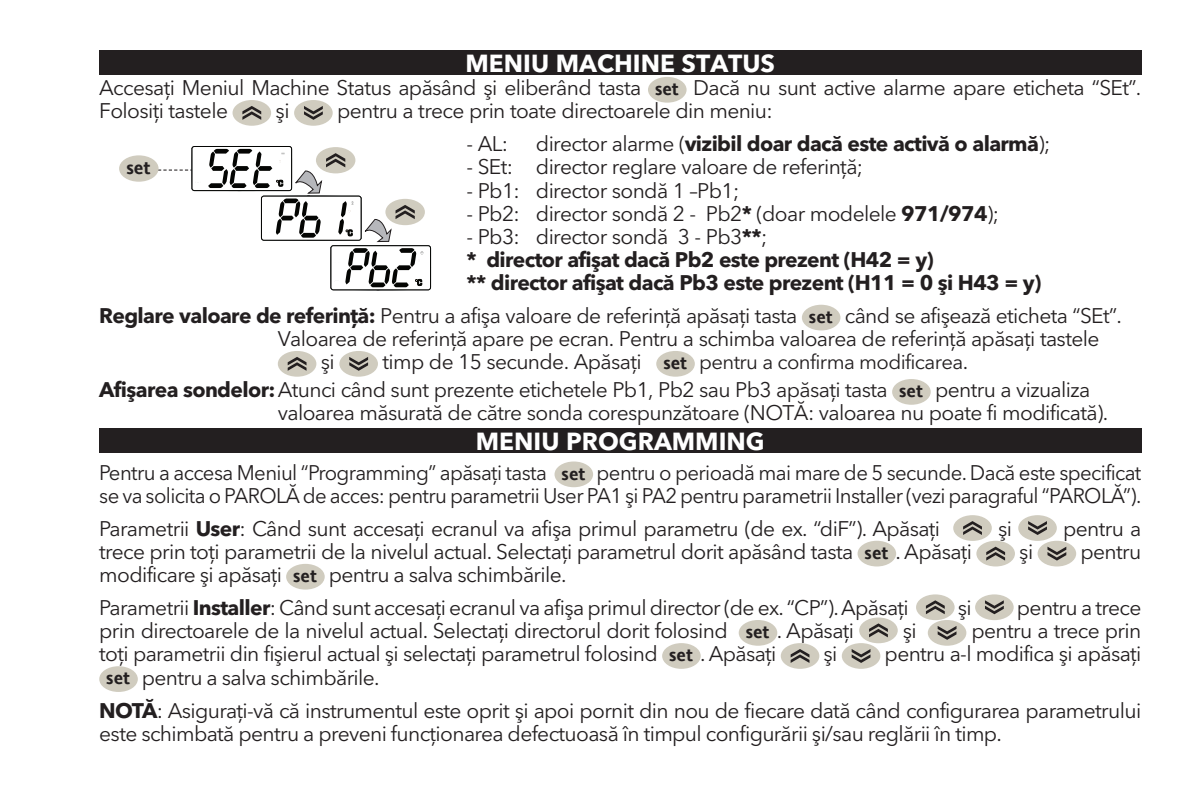
<style>
.page{position:relative;width:1191px;height:794px;background:#fff}
.page>*{position:absolute;margin:0;border:0;box-sizing:border-box;transform-origin:0 0}
.t1{font:700 24.5px "Avenir Next LT Pro";color:#fff}
.t2{font:21px/23.1px "Avenir Next LT Pro";letter-spacing:-.03em;color:#231f20}
.t3{font:700 21px/23.1px "Avenir Next LT Pro";letter-spacing:-.03em;color:#231f20}
.t4{font:20.3px "Avenir Next LT Pro";letter-spacing:-.03em;color:#231f20}
.t5{font:700 17.85px "Invensys Andale";color:#231f20}
.s1{font-family:"Invensys Andale";font-weight:700;font-size:17.5px}
.s2{font-weight:400}
.s3{font-weight:700}
.s4{font-size:21px}
</style>
<div class="page">
<div style="left:99px;top:428px;width:1042px;height:25px;background:#231f20"></div>
<div style="left:554px;top:461px;width:39px;height:26px;background:#d0ccbf;border-radius:50%"></div>
<div style="left:953px;top:515px;width:38px;height:26px;background:#d0ccbf;border-radius:50%"></div>
<svg style="left:963px;top:521px;width:19px;height:14px"></svg>
<div style="left:1018px;top:515px;width:38px;height:26px;background:#d0ccbf;border-radius:50%"></div>
<svg style="left:1028px;top:521px;width:19px;height:14px"></svg>
<div style="left:857px;top:541px;width:39px;height:25px;background:#d0ccbf;border-radius:50%"></div>
<div style="left:976px;top:541px;width:39px;height:25px;background:#d0ccbf;border-radius:50%"></div>
<svg style="left:986px;top:546px;width:19px;height:14px"></svg>
<div style="left:1037px;top:541px;width:39px;height:25px;background:#d0ccbf;border-radius:50%"></div>
<svg style="left:1047px;top:546px;width:19px;height:14px"></svg>
<div style="left:286px;top:564px;width:39px;height:25px;background:#d0ccbf;border-radius:50%"></div>
<div style="left:916px;top:594px;width:38px;height:26px;background:#d0ccbf;border-radius:50%"></div>
<svg style="left:926px;top:600px;width:18px;height:14px"></svg>
<div style="left:975px;top:594px;width:38px;height:26px;background:#d0ccbf;border-radius:50%"></div>
<svg style="left:985px;top:600px;width:18px;height:14px"></svg>
<div style="left:738px;top:620px;width:39px;height:25px;background:#d0ccbf;border-radius:50%"></div>
<div style="left:859px;top:617px;width:38px;height:26px;background:#d0ccbf;border-radius:50%"></div>
<svg style="left:869px;top:623px;width:19px;height:14px"></svg>
<div style="left:927px;top:620px;width:39px;height:25px;background:#d0ccbf;border-radius:50%"></div>
<svg style="left:937px;top:626px;width:19px;height:14px"></svg>
<div style="left:662px;top:643px;width:38px;height:26px;background:#d0ccbf;border-radius:50%"></div>
<div style="left:780px;top:643px;width:39px;height:26px;background:#d0ccbf;border-radius:50%"></div>
<svg style="left:790px;top:649px;width:19px;height:14px"></svg>
<div style="left:841px;top:643px;width:39px;height:26px;background:#d0ccbf;border-radius:50%"></div>
<svg style="left:851px;top:649px;width:19px;height:14px"></svg>
<div style="left:99px;top:666px;width:39px;height:26px;background:#d0ccbf;border-radius:50%"></div>
<div style="left:99px;top:50px;width:1042px;height:24px;background:#231f20"></div>
<div style="left:648px;top:77px;width:38px;height:26px;background:#d0ccbf;border-radius:50%"></div>
<div style="left:232px;top:100px;width:39px;height:26px;background:#d0ccbf;border-radius:50%"></div>
<svg style="left:242px;top:106px;width:19px;height:14px"></svg>
<div style="left:294px;top:100px;width:39px;height:26px;background:#d0ccbf;border-radius:50%"></div>
<svg style="left:304px;top:106px;width:19px;height:14px"></svg>
<div style="left:802px;top:305px;width:38px;height:25px;background:#d0ccbf;border-radius:50%"></div>
<div style="left:278px;top:351px;width:38px;height:26px;background:#d0ccbf;border-radius:50%"></div>
<svg style="left:288px;top:357px;width:18px;height:14px"></svg>
<div style="left:339px;top:351px;width:39px;height:26px;background:#d0ccbf;border-radius:50%"></div>
<svg style="left:349px;top:357px;width:19px;height:14px"></svg>
<div style="left:656px;top:351px;width:39px;height:26px;background:#d0ccbf;border-radius:50%"></div>
<div style="left:892px;top:379px;width:38px;height:26px;background:#d0ccbf;border-radius:50%"></div>
<div style="left:119px;top:155px;width:40px;height:27px;background:#d0ccbf;border-radius:50%"></div>
<svg style="left:136px;top:146px;width:295px;height:145px"></svg>
<p class="t1" style="left:465px;top:48px;width:311px">MENIU MACHINE STATUS</p>
<p class="t2" style="left:99px;top:76px;width:1043px">Accesaţi Meniul Machine Status apăsând şi eliberând tasta <span class="s1">set</span> Dacă nu sunt active alarme apare eticheta “SEt”.<br>Folosiţi tastele</p>
<p class="t2" style="left:276px;top:99px;width:15px">şi</p>
<p class="t2" style="left:337px;top:99px;width:437px">pentru a trece prin toate directoarele din meniu:</p>
<p class="t2" style="left:466px;top:132px;width:43px">- AL:</p>
<p class="t3" style="left:536px;top:132px;width:516px"><span class="s2">director alarme (</span>vizibil doar dacă este activă o alarmă<span class="s2">);</span></p>
<p class="t2" style="left:466px;top:155px;width:398px">- SEt: director reglare valoare de referinţă;</p>
<p class="t2" style="left:466px;top:179px;width:274px">- Pb1: director sondă 1 –Pb1;</p>
<p class="t2" style="left:466px;top:202px;width:534px">- Pb2: director sondă 2 - Pb2<span class="s3">*</span> (doar modelele <span class="s3">971/974</span>);</p>
<p class="t3" style="left:466px;top:225px;width:576px"><span class="s2">- Pb3: director sondă 3 - Pb3</span>**<span class="s2">;<br></span>* director afişat dacă Pb2 este prezent (H42 = y)<br>** director afişat dacă Pb3 este prezent (H11 = 0 şi H43 = y)</p>
<p class="t2" style="left:99px;top:304px;width:1024px"><span class="s3">Reglare valoare de referinţă:</span> Pentru a afişa valoare de referinţă apăsaţi tasta <span class="s1">set</span> când se afişează eticheta “SEt”.</p>
<p class="t2" style="left:278px;top:327px;width:823px">Valoarea de referinţă apare pe ecran. Pentru a schimba valoarea de referinţă apăsaţi tastele</p>
<p class="t2" style="left:321px;top:350px;width:15px">şi</p>
<p class="t4" style="left:382px;top:350px;width:587px"><span class="s4">timp de 15 secunde. Apăsaţi</span> <span class="s1">set</span> pentru a confirma modificarea<span class="s4">.</span></p>
<p class="t2" style="left:278px;top:378px;width:832px;text-indent:-178px"><span class="s3">Afişarea sondelor:</span>Atunci când sunt prezente etichetele Pb1, Pb2 sau Pb3 apăsaţi tasta <span class="s1">set</span> pentru a vizualiza valoarea măsurată de către sonda corespunzătoare (NOTĂ: valoarea nu poate fi modificată).</p>
<p class="t5" style="left:126px;top:155px;width:26px">set</p>
<p class="t1" style="left:476px;top:427px;width:290px">MENIU PROGRAMMING</p>
<p class="t2" style="left:99px;top:461px;width:1043px">Pentru a accesa Meniul “Programming” apăsaţi tasta <span class="s1">set</span> pentru o perioadă mai mare de 5 secunde. Dacă este specificat se va solicita o PAROLĂ de acces: pentru parametrii User PA1 şi PA2 pentru parametrii Installer (vezi paragraful “PAROLĂ”).</p>
<p class="t2" style="left:99px;top:517px;width:842px">Parametrii <span class="s3">User</span>: Când sunt accesaţi ecranul va afişa primul parametru (de ex. “diF”). Apăsaţi</p>
<p class="t2" style="left:998px;top:517px;width:15px">şi</p>
<p class="t2" style="left:1063px;top:517px;width:80px">pentru a</p>
<p class="t2" style="left:99px;top:540px;width:874px">trece prin toţi parametrii de la nivelul actual. Selectaţi parametrul dorit apăsând tasta <span class="s1">set</span> . Apăsaţi</p>
<p class="t2" style="left:1019px;top:540px;width:15px">şi</p>
<p class="t2" style="left:1080px;top:540px;width:62px">pentru</p>
<p class="t2" style="left:99px;top:558px;width:811px;line-height:32.9px">modificare şi apăsaţi <span class="s1">set</span> pentru a salva schimbările.<br>Parametrii <span class="s3">Installer</span>: Când sunt accesaţi ecranul va afişa primul director (de ex. “CP”). Apăsaţi</p>
<p class="t2" style="left:958px;top:596px;width:15px">şi</p>
<p class="t2" style="left:1017px;top:596px;width:126px">pentru a trece</p>
<p class="t2" style="left:99px;top:619px;width:756px">prin directoarele de la nivelul actual. Selectaţi directorul dorit folosind <span class="s1">set</span> . Apăsaţi</p>
<p class="t2" style="left:903px;top:619px;width:15px">şi</p>
<p class="t2" style="left:971px;top:619px;width:171px">pentru a trece prin</p>
<p class="t2" style="left:99px;top:642px;width:679px">toţi parametrii din fişierul actual şi selectaţi parametrul folosind <span class="s1">set</span> . Apăsaţi</p>
<p class="t2" style="left:823px;top:642px;width:15px">şi</p>
<p class="t2" style="left:884px;top:642px;width:258px">pentru a-l modifica şi apăsaţi</p>
<p class="t2" style="left:99px;top:660px;width:1043px;line-height:32.9px;text-indent:7px"><span class="s1">set</span> pentru a salva schimbările.<br><span class="s3">NOTĂ</span>: Asiguraţi-vă că instrumentul este oprit şi apoi pornit din nou de fiecare dată când configurarea parametrului</p>
<p class="t2" style="left:99px;top:721px;width:904px">este schimbată pentru a preveni funcţionarea defectuoasă în timpul configurării şi/sau reglării în timp.</p>
</div>
